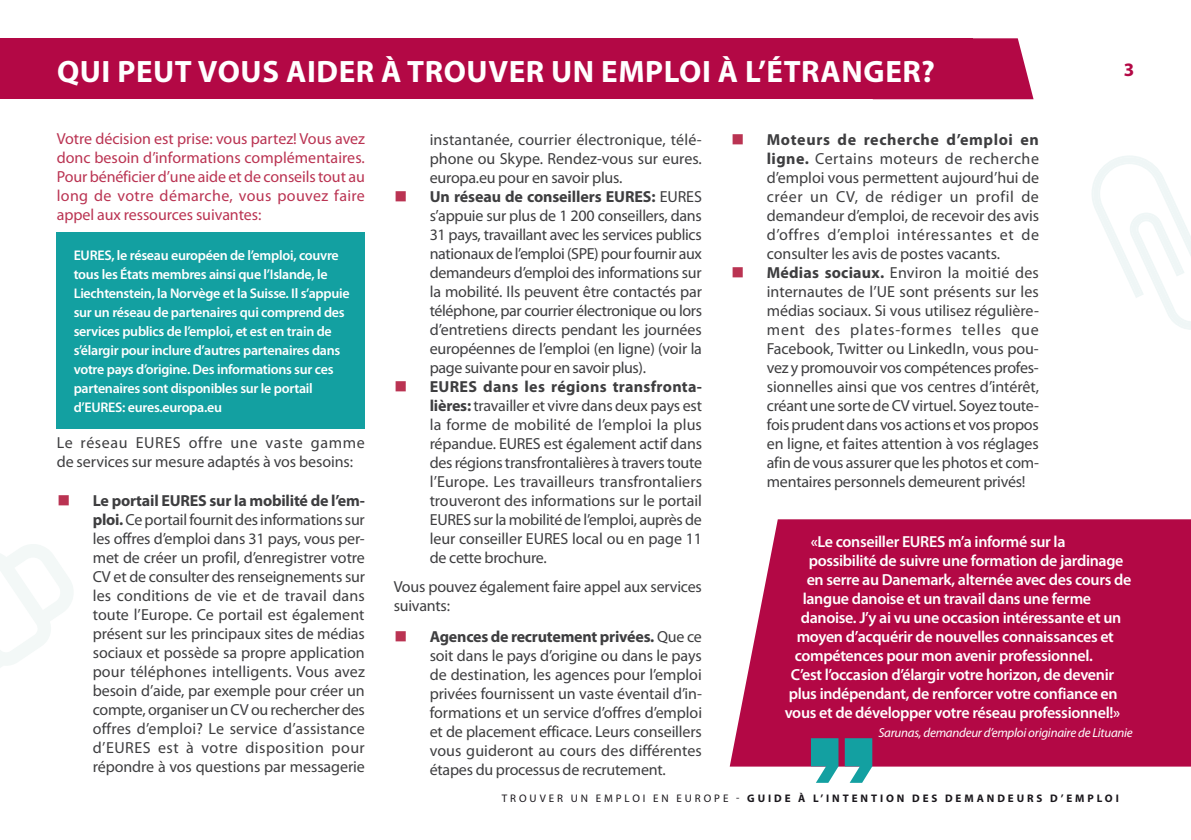
<style>
.page{position:relative;width:1191px;height:840px;background:#fff}
.page>*{position:absolute;margin:0;border:0;box-sizing:border-box;transform-origin:0 0}
.t1{font:700 31px "Myriad Pro";letter-spacing:.02em;color:#fff}
.t2{font:700 19px "Myriad Pro";color:#b30845}
.t3{font:16px/19px "Myriad Pro";letter-spacing:-.01em;color:#3e3e40;text-align:justify}
.t4{font:600 16px "Myriad Pro";letter-spacing:-.02em;color:#fff}
.t5{font:16px/19px "Myriad Pro";letter-spacing:-.005em;color:#ba3352;text-align:justify}
.t6{font:600 14px/19px "Myriad Pro";letter-spacing:-.02em;color:#fff}
.t7{font:italic 13px "Myriad Pro";letter-spacing:-.02em;color:#fff}
.t8{font:700 11px "Myriad Pro";letter-spacing:.265em;color:#1a171c}
.s1{font-family:"EC Square Sans Pro";color:#ba3352}
.s2{font-weight:700}
.s3{font-weight:400}
</style>
<div class="page">
<div style="left:0;top:38px;width:972px;height:61px;background:#b30845"></div>
<svg style="left:972px;top:38px;width:61px;height:61px;background:#bc265c"></svg>
<svg style="left:729px;top:519px;width:462px;height:247px;background:#b81851"></svg>
<svg style="left:811px;top:737px;width:27px;height:45px"></svg>
<svg style="left:844px;top:737px;width:28px;height:45px"></svg>
<div style="left:57px;top:232px;width:308px;height:197px;background:#13a0a1"></div>
<svg style="left:0;top:544px;width:73px;height:123px"></svg>
<svg style="left:1092px;top:156px;width:99px;height:174px"></svg>
<h1 class="t1" style="left:57px;top:60px;width:879px">QUI PEUT VOUS AIDER À TROUVER UN EMPLOI À L’ÉTRANGER?</h1>
<p class="t2" style="left:1123px;top:62px;width:12px">3</p>
<p class="t5" style="left:57px;top:131px;width:310px">Votre décision est prise: vous partez! Vous avez donc besoin d’informations complémentaires.<br>Pour bénéficier d’une aide et de conseils tout au long de votre démarche, vous pouvez faire appel aux ressources suivantes:</p>
<p class="t6" style="left:74px;top:247px;width:277px">EURES, le réseau européen de l’emploi, couvre tous les États membres ainsi que l’Islande, le Liechtenstein, la Norvège et la Suisse. Il s’appuie sur un réseau de partenaires qui comprend des services publics de l’emploi, et est en train de s’élargir pour inclure d’autres partenaires dans votre pays d’origine. Des informations sur ces partenaires sont disponibles sur le portail d’EURES: eures.europa.eu</p>
<p class="t3" style="left:57px;top:434px;width:309px">Le réseau EURES offre une vaste gamme de services sur mesure adaptés à vos besoins:</p>
<p class="t3" style="left:93px;top:491px;width:274px;text-indent:-36px"><span class="s1">■</span> <span class="s2">Le portail EURES sur la mobilité de l’em&shy;ploi.</span> Ce portail fournit des informations sur les offres d’emploi dans 31 pays, vous per&shy;met de créer un profil, d’enregistrer votre CV et de consulter des renseignements sur les conditions de vie et de travail dans toute l’Europe. Ce portail est également présent sur les principaux sites de médias sociaux et possède sa propre application pour téléphones intelligents. Vous avez besoin d’aide, par exemple pour créer un compte, organiser un CV ou rechercher des offres d’emploi? Le service d’assistance d’EURES est à votre disposition pour répondre à vos questions par messagerie</p>
<p class="t3" style="left:430px;top:131px;width:274px">instantanée, courrier électronique, télé&shy;phone ou Skype. Rendez-vous sur eures. europa.eu pour en savoir plus.</p>
<p class="t3" style="left:430px;top:188px;width:274px;text-indent:-36px"><span class="s1">■</span> <span class="s2">Un réseau de conseillers EURES:</span> EURES s’appuie sur plus de 1 200 conseillers, dans 31 pays, travaillant avec les services publics nationaux de l’emploi (SPE) pour fournir aux demandeurs d’emploi des informations sur la mobilité. Ils peuvent être contactés par téléphone, par courrier électronique ou lors d’entretiens directs pendant les journées européennes de l’emploi (en ligne) (voir la page suivante pour en savoir plus).</p>
<p class="t3" style="left:430px;top:378px;width:274px;text-indent:-36px"><span class="s1">■</span> <span class="s2">EURES dans les régions transfronta&shy;lières:</span> travailler et vivre dans deux pays est la forme de mobilité de l’emploi la plus répandue. EURES est également actif dans des régions transfrontalières à travers toute l’Europe. Les travailleurs transfrontaliers trouveront des informations sur le portail EURES sur la mobilité de l’emploi, auprès de leur conseiller EURES local ou en page 11 de cette brochure.</p>
<p class="t3" style="left:394px;top:578px;width:310px">Vous pouvez également faire appel aux services suivants:</p>
<p class="t3" style="left:430px;top:628px;width:274px;text-indent:-36px"><span class="s1">■</span> <span class="s2">Agences de recrutement privées.</span> Que ce soit dans le pays d’origine ou dans le pays de destination, les agences pour l’emploi privées fournissent un vaste éventail d’in&shy;formations et un service d’offres d’emploi et de placement efficace. Leurs conseillers vous guideront au cours des différentes étapes du processus de recrutement.</p>
<p class="t3" style="left:767px;top:131px;width:274px;text-indent:-36px"><span class="s1">■</span> <span class="s2">Moteurs de recherche d’emploi en ligne.</span> Certains moteurs de recherche d’emploi vous permettent aujourd’hui de créer un CV, de rédiger un profil de demandeur d’emploi, de recevoir des avis d’offres d’emploi intéressantes et de consulter les avis de postes vacants.</p>
<p class="t3" style="left:767px;top:264px;width:274px;text-indent:-36px"><span class="s1">■</span> <span class="s2">Médias sociaux.</span> Environ la moitié des internautes de l’UE sont présents sur les médias sociaux. Si vous utilisez régulière&shy;ment des plates-formes telles que Facebook, Twitter ou LinkedIn, vous pou&shy;vez y promouvoir vos compétences profes&shy;sionnelles ainsi que vos centres d’intérêt, créant une sorte de CV virtuel. Soyez toute&shy;fois prudent dans vos actions et vos propos en ligne, et faites attention à vos réglages afin de vous assurer que les photos et com&shy;mentaires personnels demeurent privés!</p>
<p class="t4" style="left:810px;top:535px;width:256px">«Le conseiller EURES m’a informé sur la</p>
<p class="t4" style="left:808px;top:554px;width:316px">possibilité de suivre une formation de jardinage</p>
<p class="t4" style="left:806px;top:573px;width:326px">en serre au Danemark, alternée avec des cours de</p>
<p class="t4" style="left:802px;top:592px;width:290px">langue danoise et un travail dans une ferme</p>
<p class="t4" style="left:800px;top:611px;width:322px">danoise. J’y ai vu une occasion intéressante et un</p>
<p class="t4" style="left:796px;top:630px;width:319px">moyen d’acquérir de nouvelles connaissances et</p>
<p class="t4" style="left:794px;top:649px;width:300px">compétences pour mon avenir professionnel.</p>
<p class="t4" style="left:790px;top:668px;width:325px">C’est l’occasion d’élargir votre horizon, de devenir</p>
<p class="t4" style="left:788px;top:687px;width:330px">plus indépendant, de renforcer votre confiance en</p>
<p class="t4" style="left:784px;top:706px;width:337px">vous et de développer votre réseau professionnel!»</p>
<p class="t7" style="left:878px;top:727px;width:256px">Sarunas, demandeur d’emploi originaire de Lituanie</p>
<p class="t8" style="left:502px;top:793px;width:618px"><span class="s3">TROUVER UN EMPLOI EN EUROPE -</span> GUIDE À L’INTENTION DES DEMANDEURS D’EMPLOI</p>
</div>
